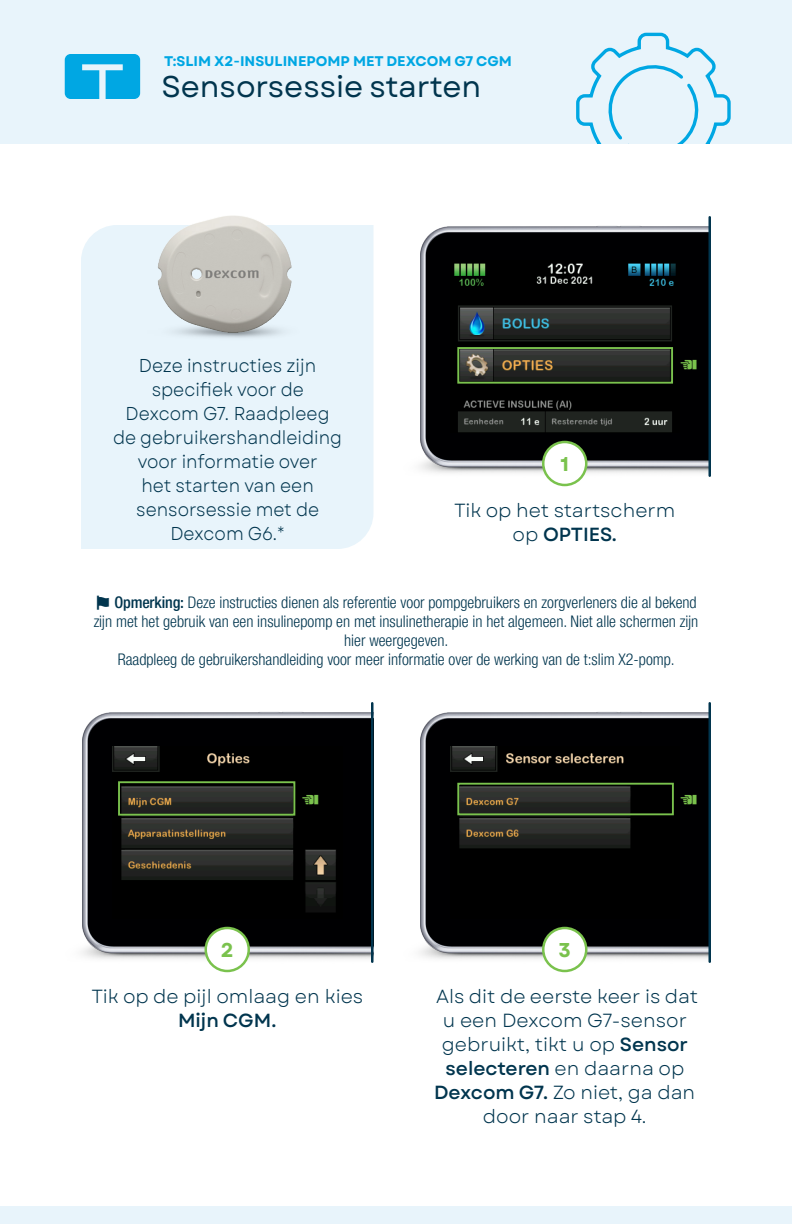
<style>
.page{position:relative;width:792px;height:1224px;background:#fff}
.page>*{position:absolute;margin:0;border:0;box-sizing:border-box;transform-origin:0 0}
.t1{font:30px "Garet";color:#01354e}
.Step_Number{font:700 20px "Garet";color:#7ac24d}
.Body{font:19px/24px "Garet";color:#01354e;text-align:center}
.Body-2{font:18.6px/24px "Garet";color:#01354e;text-align:center;scale:.93 1}
.Note___Warning{font:300 condensed 16px/19px "Helvetica Neue LT Pro";color:#01354e;text-align:center}
.Note___Warning-2{font:700 16px "Garet";color:#7ac24d}
.Subtitle{font:700 14px "Garet";color:#00a7e3}
.s1{font-weight:300}
.s2{font-weight:500}
.s3{font-family:"Garet";font-weight:700;font-stretch:normal}
</style>
<div class="page">
<div style="left:81px;top:225px;width:293px;height:324px;background:#e8f4fb"></div>
<div style="left:0;top:1206px;width:792px;height:18px;background:#e8f4fb"></div>
<div style="left:0;top:0;width:792px;height:144px;background:#e8f4fb"></div>
<img style="left:420px;top:702px;width:291px;height:270px">
<img style="left:82px;top:702px;width:292px;height:270px">
<img style="left:420px;top:216px;width:291px;height:270px">
<hr style="left:708px;top:703px;width:3px;height:259px;background:#01354e">
<hr style="left:371px;top:703px;width:3px;height:259px;background:#01354e">
<hr style="left:708px;top:217px;width:3px;height:259px;background:#01354e">
<img style="left:450px;top:747px;width:230px;height:172px">
<img style="left:113px;top:747px;width:229px;height:172px">
<img style="left:450px;top:261px;width:230px;height:172px">
<div style="left:543px;top:928px;width:43px;height:43px;background:#fff;border-radius:50%"></div>
<div style="left:542px;top:927px;width:46px;height:45px;border:2px solid #7ac24d;border-radius:50%"></div>
<div style="left:206px;top:928px;width:43px;height:43px;background:#fff;border-radius:50%"></div>
<div style="left:204px;top:927px;width:46px;height:45px;border:2px solid #7ac24d;border-radius:50%"></div>
<div style="left:543px;top:442px;width:43px;height:43px;background:#fff;border-radius:50%"></div>
<div style="left:542px;top:441px;width:46px;height:45px;border:2px solid #7ac24d;border-radius:50%"></div>
<svg style="left:65px;top:54px;width:75px;height:45px;background:#1eb1e6"></svg>
<div style="left:457px;top:783px;width:217px;height:32px;border:2px solid #7ac24d"></div>
<div style="left:118px;top:781px;width:177px;height:35px;border:2px solid #7ac24d"></div>
<div style="left:457px;top:347px;width:216px;height:37px;border:2px solid #7ac24d"></div>
<svg style="left:576px;top:32px;width:155px;height:112px"></svg>
<img style="left:94px;top:215px;width:266px;height:143px">
<p class="Subtitle" style="left:164px;top:52px;width:349px">T:SLIM X2-INSULINEPOMP MET DEXCOM G7 CGM</p>
<p class="t1" style="left:161px;top:68px;width:321px">Sensorsessie starten</p>
<p class="Body-2" style="left:113px;top:354px;width:248px">Deze instructies zijn specifiek voor de<br>Dexcom G7. Raadpleeg de gebruikershandleiding voor informatie over<br>het starten van een sensorsessie met de<br>Dexcom G6.<span class="s1">*</span></p>
<p class="Note___Warning-2" style="left:680px;top:354px;width:20px">☚</p>
<p class="Step_Number" style="left:560px;top:451px;width:10px">1</p>
<p class="Body" style="left:454px;top:499px;width:223px">Tik op het startscherm op <span class="s2">OPTIES.</span></p>
<p class="Note___Warning" style="left:94px;top:592px;width:606px"><span class="s3">⚑</span> <span class="s2">Opmerking:</span> Deze instructies dienen als referentie voor pompgebruikers en zorgverleners die al bekend zijn met het gebruik van een insulinepomp en met insulinetherapie in het algemeen. Niet alle schermen zijn hier weergegeven.<br>Raadpleeg de gebruikershandleiding voor meer informatie over de werking van de t:slim X2-pomp.</p>
<p class="Note___Warning-2" style="left:301px;top:789px;width:20px">☚</p>
<p class="Note___Warning-2" style="left:680px;top:790px;width:20px">☚</p>
<p class="Step_Number" style="left:221px;top:937px;width:14px">2</p>
<p class="Body" style="left:91px;top:985px;width:273px">Tik op de pijl omlaag en kies<br><span class="s2">Mijn CGM.</span></p>
<p class="Step_Number" style="left:558px;top:937px;width:14px">3</p>
<p class="Body" style="left:434px;top:985px;width:265px">Als dit de eerste keer is dat u een Dexcom G7-sensor gebruikt, tikt u op <span class="s2">Sensor selecteren</span> en daarna op<br><span class="s2">Dexcom G7.</span> Zo niet, ga dan door naar stap 4.</p>
</div>
